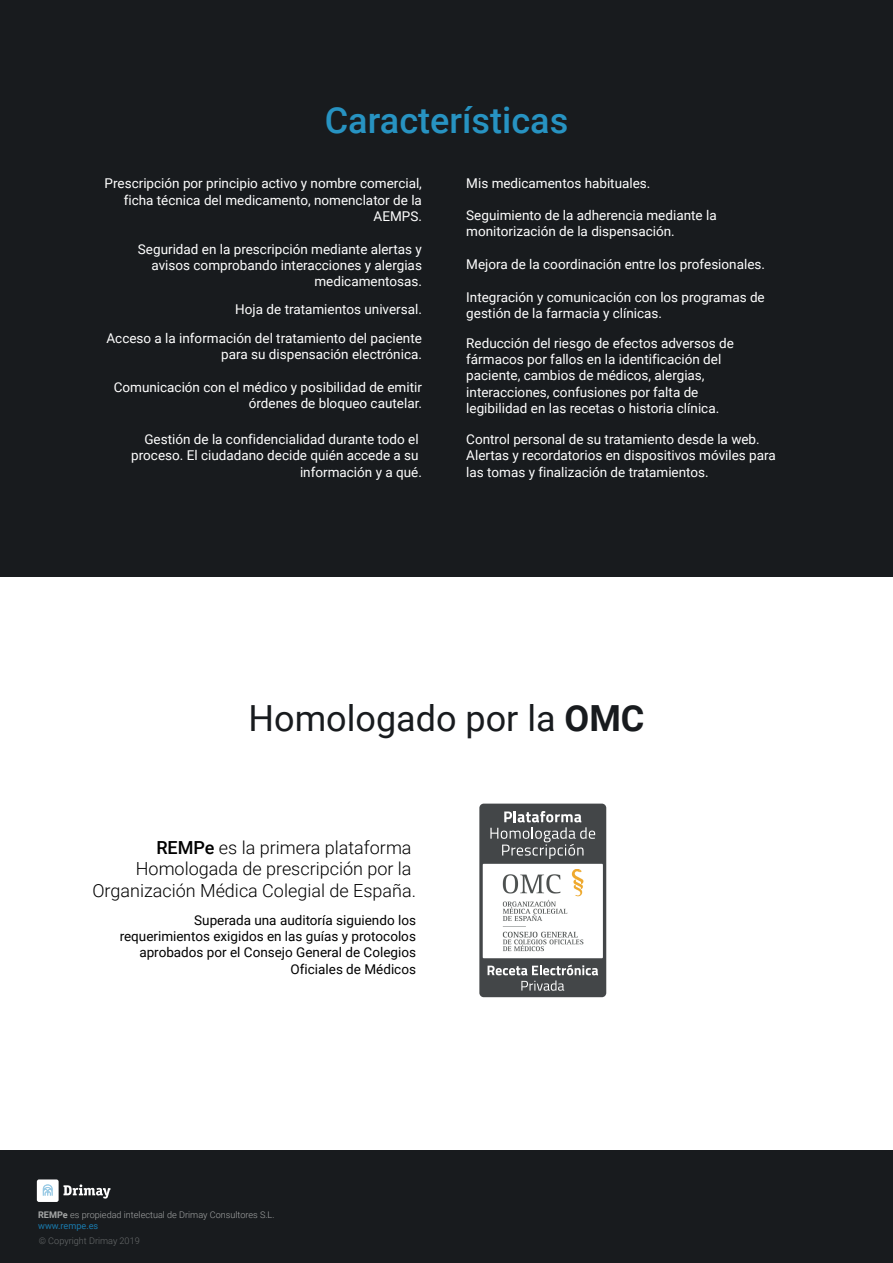
<style>
.page{position:relative;width:893px;height:1263px;background:#fff}
.page>*{position:absolute;margin:0;border:0;box-sizing:border-box;transform-origin:0 0}
.t1{font:36px "Roboto";color:#181b1e}
.t2{font:500 36px "Roboto";color:#2793c2}
.t3{font:300 18px/21.6px "Roboto";color:#000;text-align:right}
.t4{font:13.5px/16.2px "Roboto";color:#fff;text-align:right}
.t5{font:13.5px/16.2px "Roboto";color:#000;text-align:right}
.t6{font:300 9.15px/10.9px "Roboto";color:#a5a7a7}
.t7{font:300 9.15px "Roboto";color:#686b6c}
.s1{font-weight:700}
.s2{font-weight:500}
.s3{font-weight:400;color:#197aad}
</style>
<div class="page">
<div style="left:0;top:0;width:893px;height:576px;background:#181b1e"></div>
<div style="left:479px;top:804px;width:127px;height:193px;background:#434648;border-radius:4px"></div>
<svg style="left:490px;top:811px;width:105px;height:48px"></svg>
<svg style="left:488px;top:965px;width:110px;height:26px"></svg>
<div style="left:483px;top:864px;width:120px;height:94px;background:#fff"></div>
<img style="left:502px;top:869px;width:82px;height:83px">
<div style="left:1px;top:1151px;width:892px;height:112px;background:#181b1e"></div>
<svg style="left:64px;top:1184px;width:46px;height:14px"></svg>
<div style="left:37px;top:1179px;width:22px;height:23px;background:#fff;border-radius:2px"></div>
<svg style="left:43px;top:1184px;width:10px;height:12px"></svg>
<h1 class="t2" style="left:325px;top:95px;width:245px">Características</h1>
<p class="t4" style="left:105px;top:175px;width:319px">Prescripción por principio activo y nombre comercial, ficha técnica del medicamento, nomenclator de la<br>AEMPS.</p>
<p class="t4" style="left:138px;top:241px;width:285px">Seguridad en la prescripción mediante alertas y avisos comprobando interacciones y alergias medicamentosas.</p>
<p class="t4" style="left:235px;top:300px;width:188px">Hoja de tratamientos universal.</p>
<p class="t4" style="left:106px;top:330px;width:317px">Acceso a la información del tratamiento del paciente para su dispensación electrónica.</p>
<p class="t4" style="left:114px;top:378px;width:310px">Comunicación con el médico y posibilidad de emitir órdenes de bloqueo cautelar.</p>
<p class="t4" style="left:131px;top:431px;width:292px">Gestión de la confidencialidad durante todo el proceso. El ciudadano decide quién accede a su información y a qué.</p>
<p class="t4" style="left:466px;top:175px;width:186px">Mis medicamentos habituales.</p>
<p class="t4" style="left:466px;top:206px;width:252px;text-align:left">Seguimiento de la adherencia mediante la monitorización de la dispensación.</p>
<p class="t4" style="left:466px;top:256px;width:300px">Mejora de la coordinación entre los profesionales.</p>
<p class="t4" style="left:466px;top:289px;width:300px;text-align:left">Integración y comunicación con los programas de gestión de la farmacia y clínicas.</p>
<p class="t4" style="left:466px;top:335px;width:269px;text-align:left">Reducción del riesgo de efectos adversos de fármacos por fallos en la identificación del paciente, cambios de médicos, alergias, interacciones, confusiones por falta de legibilidad en las recetas o historia clínica.</p>
<p class="t4" style="left:466px;top:431px;width:311px;text-align:left">Control personal de su tratamiento desde la web.<br>Alertas y recordatorios en dispositivos móviles para las tomas y finalización de tratamientos.</p>
<h1 class="t1" style="left:249px;top:693px;width:397px">Homologado por la <span class="s1">OMC</span></h1>
<h2 class="t3" style="left:92px;top:836px;width:325px"><span class="s2">REMPe</span> es la primera plataforma<br>Homologada de prescripción por la<br>Organización Médica Colegial de España.</h2>
<p class="t5" style="left:120px;top:911px;width:298px">Superada una auditoría siguiendo los requerimientos exigidos en las guías y protocolos aprobados por el Consejo General de Colegios Oficiales de Médicos</p>
<p class="t6" style="left:38px;top:1208px;width:238px"><span class="s1">REMPe</span> es propiedad intelectual de Drimay Consultores S.L. <span class="s3">www.rempe.es</span></p>
<p class="t7" style="left:39px;top:1235px;width:103px">© Copyright Drimay 2019</p>
</div>
